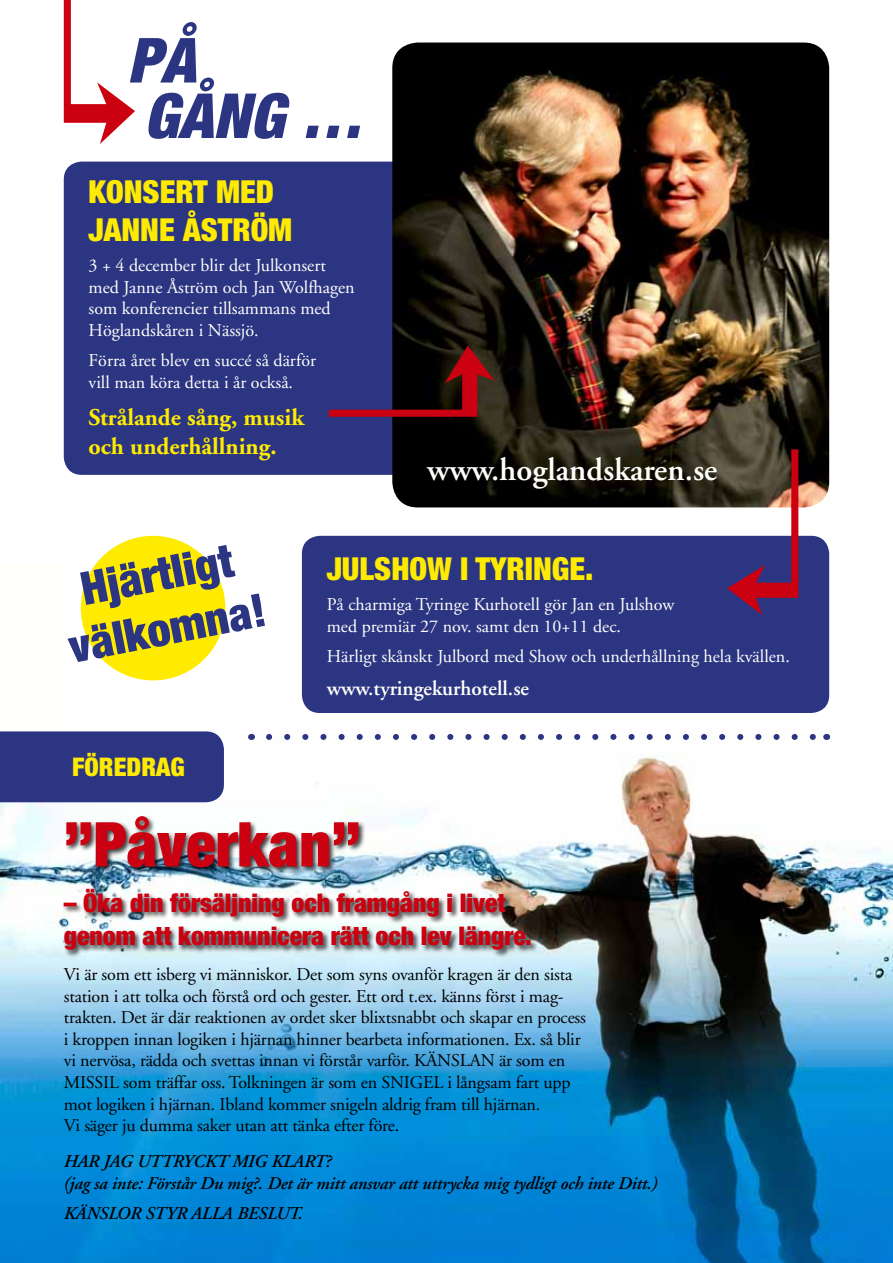
<style>
.page{position:relative;width:893px;height:1263px;background:#fff}
.page>*{position:absolute;margin:0;border:0;box-sizing:border-box;transform-origin:0 0}
.t1{font:italic 900 condensed 62.25px/55.5px "Helvetica Neue";color:#2b3582}
.t2{font:900 condensed 61.65px "Helvetica Neue";color:#cb0010}
.t3{font:900 condensed 46.05px/54.4px "Helvetica Neue";color:#2b3582;text-align:center}
.t4{font:600 32.4px "Adobe Garamond";color:#fffffc}
.t5{font:900 condensed 31.65px "Helvetica Neue";color:#ffeb00}
.t6{font:900 condensed 25.65px/33.3px "Helvetica Neue";color:#cb0010}
.t7{font:900 condensed 25.65px "Helvetica Neue";color:#ffeb00}
.t8{font:700 24px/28.8px "Adobe Garamond";color:#ffeb00}
.t9{font:600 21px "Adobe Garamond";color:#fffffc}
.t10{font:18px/21.6px "Adobe Garamond";letter-spacing:-.01em;color:#000}
.t11{font:18px/21.6px "Adobe Garamond";color:#fffffc}
.t12{font:italic 600 18px/21.6px "Adobe Garamond";letter-spacing:-.01em;color:#000}
</style>
<div class="page">
<div style="left:81px;top:536px;width:144px;height:144px;background:#ffeb00;border-radius:50%"></div>
<img style="left:0;top:733px;width:893px;height:530px">
<div style="left:0;top:731px;width:224px;height:71px;background:#2b3582"></div>
<div style="left:302px;top:536px;width:527px;height:177px;background:#2b3582;border-radius:18px"></div>
<div style="left:64px;top:162px;width:354px;height:313px;background:#2b3582;border-radius:18px"></div>
<svg style="left:64px;top:0;width:71px;height:144px"></svg>
<img style="left:392px;top:43px;width:437px;height:464px">
<svg style="left:329px;top:345px;width:165px;height:72px"></svg>
<div style="left:63px;top:815px;width:475px;height:142px;background:#000;opacity:.75"></div>
<svg style="left:269px;top:734px;width:548px;height:6px"></svg>
<svg style="left:727px;top:449px;width:71px;height:166px"></svg>
<h1 class="t1" style="left:128px;top:32px;width:237px">På<br>gång …</h1>
<h3 class="t5" style="left:89px;top:172px;width:88px">KONSERT</h3>
<h3 class="t5" style="left:216px;top:172px;width:20px">MED</h3>
<h3 class="t5" style="left:89px;top:210px;width:34px">JANNE</h3>
<h3 class="t5" style="left:183px;top:210px;width:108px">ÅSTRÖM</h3>
<p class="t11" style="left:89px;top:255px;width:268px">3 + 4 december blir det Julkonsert med Janne Åström och Jan Wolfhagen som konferencier tillsammans med<br>Höglandskåren i Nässjö.</p>
<p class="t11" style="left:89px;top:350px;width:229px">Förra året blev en succé så därför vill man köra detta i år också.</p>
<h3 class="t8" style="left:89px;top:403px;width:217px">Strålande sång, musik och underhållning.</h3>
<h3 class="t4" style="left:427px;top:452px;width:292px">www.hoglandskaren.se</h3>
<h3 class="t3" style="left:54px;top:566px;width:201px;rotate:-11deg">Hjärtligt välkomna!</h3>
<h3 class="t7" style="left:72px;top:751px;width:42px">FÖREDRAG</h3>
<h3 class="t5" style="left:327px;top:549px;width:197px">JULSHOW I TYRINGE</h3>
<h3 class="t5" style="left:585px;top:549px;width:10px">.</h3>
<p class="t11" style="left:327px;top:594px;width:349px">På charmiga Tyringe Kurhotell gör Jan en Julshow med premiär 27 nov. samt den 10+11 dec.</p>
<p class="t11" style="left:327px;top:646px;width:465px">Härligt skånskt Julbord med Show och underhållning hela kvällen.</p>
<p class="t9" style="left:327px;top:677px;width:204px">www.tyringekurhotell.se</p>
<h2 class="t2" style="left:64px;top:806px;width:299px">”Påverkan”</h2>
<h3 class="t6" style="left:64px;top:885px;width:469px">– Öka din försäljning och framgång i livet genom att kommunicera rätt och lev längre.</h3>
<p class="t10" style="left:64px;top:964px;width:524px">Vi är som ett isberg vi människor. Det som syns ovanför kragen är den sista station i att tolka och förstå ord och gester. Ett ord t.ex. känns först i mag&shy;trakten. Det är där reaktionen av ordet sker blixtsnabbt och skapar en process i kroppen innan logiken i hjärnan hinner bearbeta informationen. Ex. så blir vi nervösa, rädda och svettas innan vi förstår varför. KÄNSLAN är som en MISSIL som träffar oss. Tolkningen är som en SNIGEL i långsam fart upp mot logiken i hjärnan. Ibland kommer snigeln aldrig fram till hjärnan.<br>Vi säger ju dumma saker utan att tänka efter före.</p>
<p class="t12" style="left:64px;top:1151px;width:595px">HAR JAG UTTRYCKT MIG KLART?<br>(jag sa inte: Förstår Du mig?. Det är mitt ansvar att uttrycka mig tydligt och inte Ditt.)</p>
<p class="t12" style="left:64px;top:1203px;width:241px">KÄNSLOR STYR ALLA BESLUT.</p>
</div>
